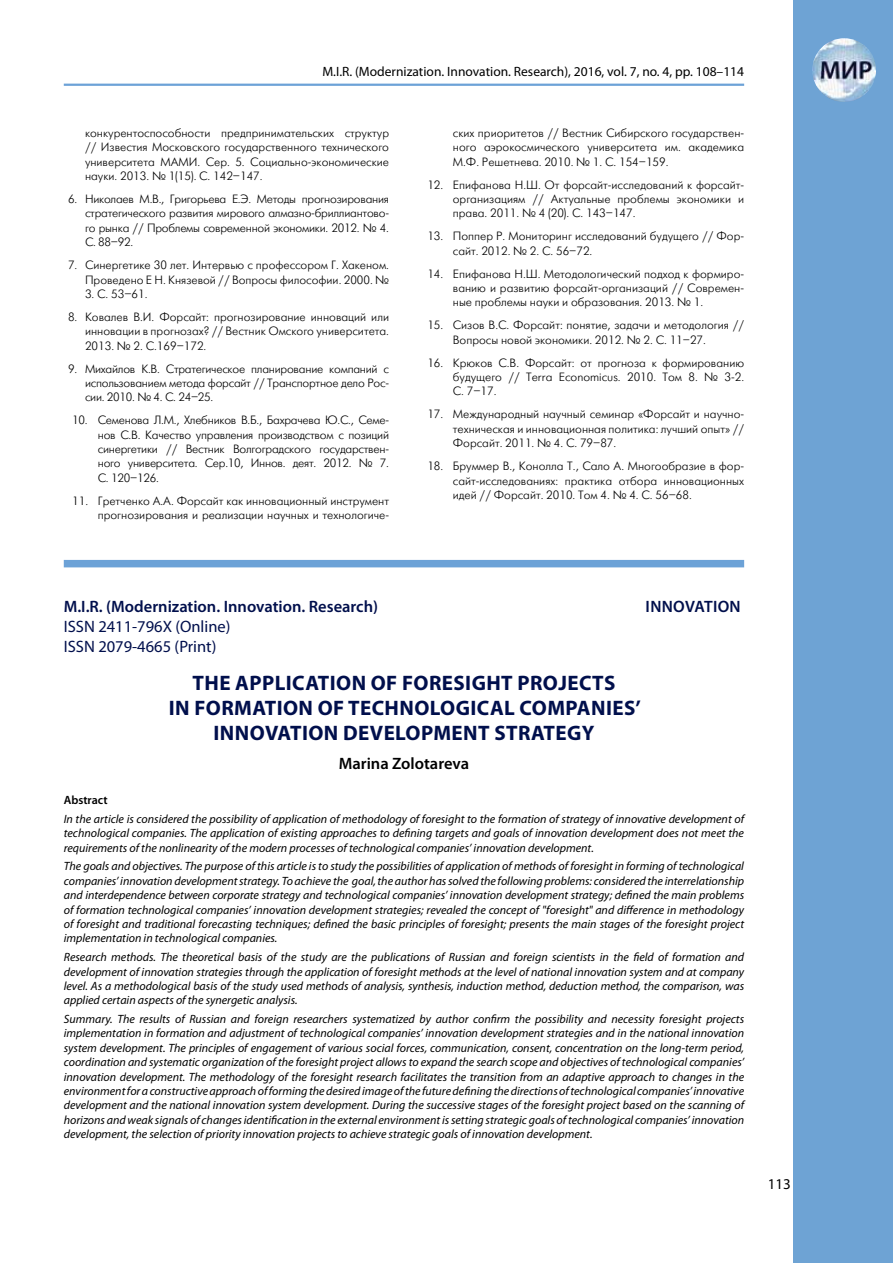
<style>
.page{position:relative;width:893px;height:1263px;background:#fff}
.page>*{position:absolute;margin:0;border:0;box-sizing:border-box;transform-origin:0 0}
.t1{font:700 21px/25.2px "Myriad Pro";letter-spacing:.02em;color:#000f4c;text-align:center}
.t2{font:600 16.5px "Myriad Pro";color:#000f4c}
.t3{font:16.5px/19.8px "Myriad Pro";color:#000f4c}
.t4{font:600 16.5px "Myriad Pro";color:#000}
.t5{font:600 16.5px "Myriad Pro";letter-spacing:.02em;color:#000f4c}
.t6{font:15px "Myriad Pro";color:#000}
.t7{font:13.5px "Myriad Pro";color:#000}
.t8{font:italic 12px/14.4px "Myriad Pro";color:#000;text-align:justify}
.t9{font:12px/14.4px "Futuris Light C";color:#000;text-align:justify}
.t10{font:600 12px "Myriad Pro";color:#000}
</style>
<div class="page">
<div style="left:794px;top:0;width:99px;height:1263px;background:#6ea3d4"></div>
<img style="left:812px;top:38px;width:64px;height:64px;border-radius:32px">
<div style="left:64px;top:560px;width:680px;height:7px;background:#6ca2d7"></div>
<hr style="left:64px;top:84px;width:680px;height:2px;background:#6ca2d7">
<p class="t7" style="left:322px;top:63px;width:423px">M.I.R. (Modernization. Innovation. Research), 2016, vol. 7, no. 4, pp. 108–114</p>
<p class="t9" style="left:85px;top:126px;width:306px">конкурентоспособности предпринимательских структур // Известия Московского государственного технического университета МАМИ. Сер. 5. Социально-экономические науки. 2013. № 1(15). С. 142–147.</p>
<p class="t9" style="left:85px;top:192px;width:306px;text-indent:-17px">6. Николаев М.В., Григорьева Е.Э. Методы прогнозирования стратегического развития мирового алмазно-бриллиантово&shy;го рынка // Проблемы современной экономики. 2012. № 4.<br>С. 88–92.</p>
<p class="t9" style="left:68px;top:258px;width:323px;text-align:right">7. Синергетике 30 лет. Интервью с профессором Г. Хакеном.<br>Проведено Е Н. Князевой // Вопросы философии. 2000. №</p>
<p class="t9" style="left:85px;top:287px;width:64px">3. С. 53–61.</p>
<p class="t9" style="left:85px;top:310px;width:306px;text-indent:-17px">8. Ковалев В.И. Форсайт: прогнозирование инноваций или инновации в прогнозах? // Вестник Омского университета.<br>2013. № 2. С.169–172.</p>
<p class="t9" style="left:85px;top:362px;width:306px;text-indent:-17px">9. Михайлов К.В. Стратегическое планирование компаний с использованием метода форсайт // Транспортное дело Рос&shy;сии. 2010. № 4. С. 24–25.</p>
<p class="t9" style="left:98px;top:413px;width:293px;text-indent:-26px">10. Семенова Л.М., Хлебников В.Б., Бахрачева Ю.С., Семе&shy;нов С.В. Качество управления производством с позиций синергетики // Вестник Волгоградского государствен&shy;ного университета. Сер.10, Иннов. деят. 2012. № 7.<br>С. 120–126.</p>
<p class="t9" style="left:72px;top:494px;width:318px;text-align:right">11. Гретченко А.А. Форсайт как инновационный инструмент прогнозирования и реализации научных и технологиче-</p>
<p class="t9" style="left:453px;top:126px;width:293px">ских приоритетов // Вестник Сибирского государствен&shy;ного аэрокосмического университета им. академика М.Ф. Решетнева. 2010. № 1. С. 154–159.</p>
<p class="t9" style="left:453px;top:178px;width:293px;text-indent:-26px">12. Епифанова Н.Ш. От форсайт-исследований к форсайт&shy;организациям // Актуальные проблемы экономики и права. 2011. № 4 (20). С. 143–147.</p>
<p class="t9" style="left:453px;top:229px;width:293px;text-indent:-26px">13. Поппер Р. Мониторинг исследований будущего // Фор&shy;сайт. 2012. № 2. С. 56–72.</p>
<p class="t9" style="left:453px;top:267px;width:293px;text-indent:-26px">14. Епифанова Н.Ш. Методологический подход к формиро&shy;ванию и развитию форсайт-организаций // Современ&shy;ные проблемы науки и образования. 2013. № 1.</p>
<p class="t9" style="left:453px;top:318px;width:293px;text-indent:-26px">15. Сизов В.С. Форсайт: понятие, задачи и методология //<br>Вопросы новой экономики. 2012. № 2. С. 11–27.</p>
<p class="t9" style="left:453px;top:356px;width:293px;text-indent:-26px">16. Крюков С.В. Форсайт: от прогноза к формированию будущего // Terra Economicus. 2010. Том 8. № 3-2.<br>С. 7–17.</p>
<p class="t9" style="left:453px;top:407px;width:293px;text-indent:-26px">17. Международный научный семинар «Форсайт и научно&shy;техническая и инновационная политика: лучший опыт» // Форсайт. 2011. № 4. С. 79–87.</p>
<p class="t9" style="left:453px;top:459px;width:293px;text-indent:-26px">18. Бруммер В., Конолла Т., Сало А. Многообразие в фор&shy;сайт-исследованиях: практика отбора инновационных идей // Форсайт. 2010. Том 4. № 4. С. 56–68.</p>
<h2 class="t2" style="left:64px;top:596px;width:316px">M.I.R. (Modernization. Innovation. Research)</h2>
<h2 class="t5" style="left:646px;top:596px;width:97px">Innovation</h2>
<h2 class="t3" style="left:64px;top:616px;width:168px">ISSN 2411-796X (Online)<br>ISSN 2079-4665 (Print)</h2>
<h1 class="t1" style="left:169px;top:670px;width:473px">THE APPLICATION OF FORESIGHT PROJECTS<br>IN FORMATION OF TECHNOLOGICAL COMPANIES’<br>INNOVATION DEVELOPMENT STRATEGY</h1>
<h2 class="t4" style="left:339px;top:753px;width:132px">Marina Zolotareva</h2>
<p class="t10" style="left:64px;top:793px;width:45px">Abstract</p>
<p class="t8" style="left:64px;top:811px;width:682px">In the article is considered the possibility of application of methodology of foresight to the formation of strategy of innovative development of technological companies. The application of existing approaches to defining targets and goals of innovation development does not meet the requirements of the nonlinearity of the modern processes of technological companies’ innovation development.</p>
<p class="t8" style="left:64px;top:859px;width:682px">The goals and objectives. The purpose of this article is to study the possibilities of application of methods of foresight in forming of technological companies’ innovation development strategy. To achieve the goal, the author has solved the following problems: considered the interrelationship and interdependence between corporate strategy and technological companies’ innovation development strategy; defined the main problems of formation technological companies’ innovation development strategies; revealed the concept of "foresight" and difference in methodology of foresight and traditional forecasting techniques; defined the basic principles of foresight; presents the main stages of the foresight project implementation in technological companies.</p>
<p class="t8" style="left:64px;top:950px;width:682px">Research methods. The theoretical basis of the study are the publications of Russian and foreign scientists in the field of formation and development of innovation strategies through the application of foresight methods at the level of national innovation system and at company level. As a methodological basis of the study used methods of analysis, synthesis, induction method, deduction method, the comparison, was applied certain aspects of the synergetic analysis.</p>
<p class="t8" style="left:64px;top:1011px;width:682px">Summary. The results of Russian and foreign researchers systematized by author confirm the possibility and necessity foresight projects implementation in formation and adjustment of technological companies’ innovation development strategies and in the national innovation system development. The principles of engagement of various social forces, communication, consent, concentration on the long-term period, coordination and systematic organization of the foresight project allows to expand the search scope and objectives of technological companies’ innovation development. The methodology of the foresight research facilitates the transition from an adaptive approach to changes in the environment for a constructive approach of forming the desired image of the future defining the directions of technological companies’ innovative development and the national innovation system development. During the successive stages of the foresight project based on the scanning of horizons and weak signals of changes identification in the external environment is setting strategic goals of technological companies’ innovation development, the selection of priority innovation projects to achieve strategic goals of innovation development.</p>
<p class="t6" style="left:768px;top:1175px;width:25px">113</p>
</div>
